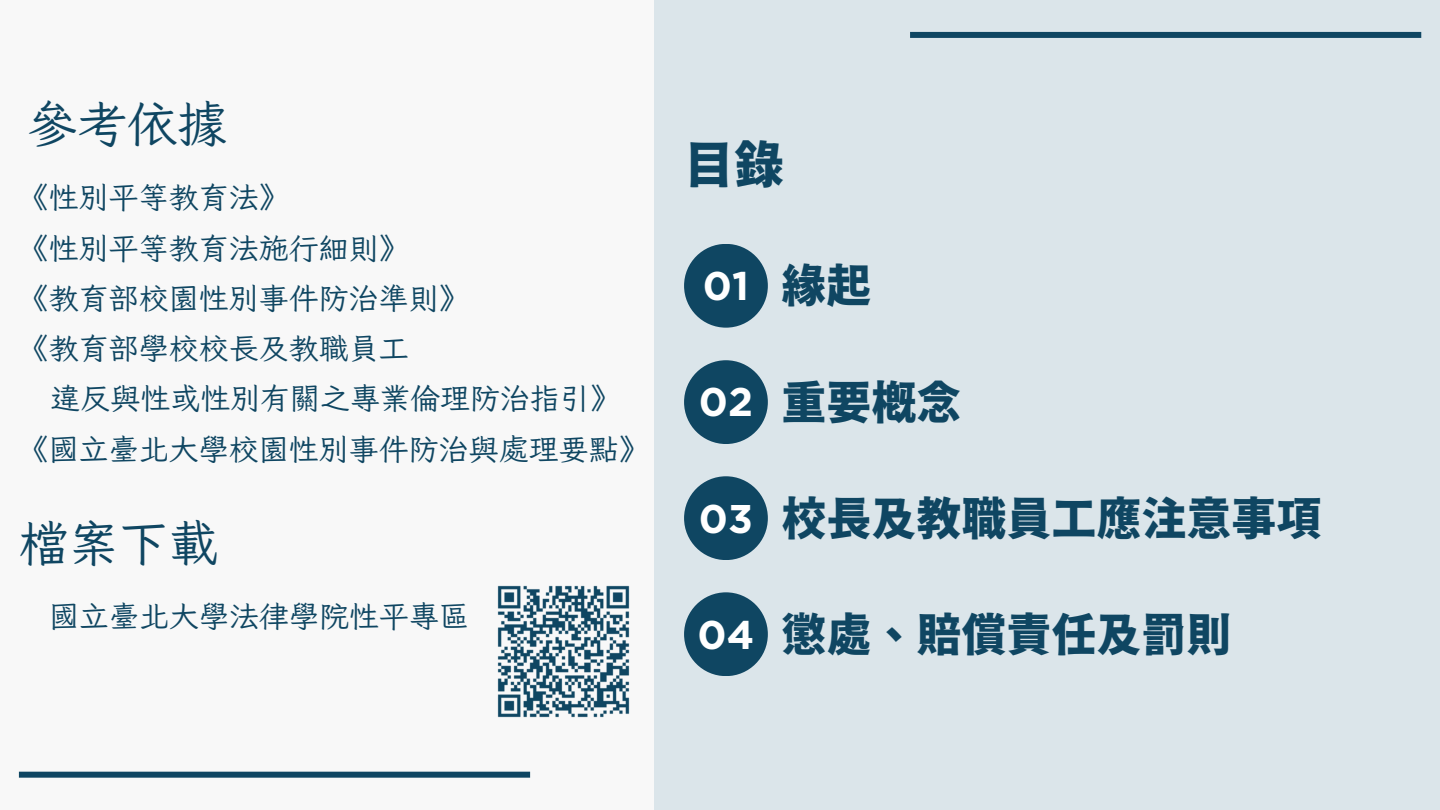
<style>
.page{position:relative;width:1440px;height:810px;background:#f8f8f8}
.page>*{position:absolute;margin:0;border:0;box-sizing:border-box;transform-origin:0 0}
.t1{font:50px "Iansui 094";color:#0f4662}
.t2{font:50px "Gen Seki Gothic TW H";color:#0f4662}
.t3{font:45px "Gen Seki Gothic TW H";color:#0f4662}
.t4{font:700 40px "Gotham";color:#fff}
.t5{font:30px "Iansui 094";color:#0f4662}
</style>
<div class="page">
<div style="left:655px;top:0;width:785px;height:810px;background:#dbe5ea"></div>
<div style="left:19px;top:772px;width:511px;height:6px;background:#0f4662"></div>
<div style="left:910px;top:32px;width:511px;height:6px;background:#0f4662"></div>
<div style="left:684px;top:244px;width:84px;height:84px;background:#0f4662;border-radius:50%"></div>
<div style="left:684px;top:360px;width:84px;height:84px;background:#0f4662;border-radius:50%"></div>
<div style="left:684px;top:476px;width:84px;height:84px;background:#0f4662;border-radius:50%"></div>
<div style="left:684px;top:592px;width:84px;height:84px;background:#0f4662;border-radius:50%"></div>
<img style="left:497px;top:585px;width:132px;height:132px">
<h1 class="t1" style="left:27px;top:98px;width:201px">參考依據</h1>
<p class="t5" style="left:19px;top:182px;width:271px">《性別平等教育法》</p>
<h3 class="t5" style="left:19px;top:232px;width:391px">《性別平等教育法施行細則》</h3>
<p class="t5" style="left:19px;top:282px;width:451px">《教育部校園性別事件防治準則》</p>
<h3 class="t5" style="left:19px;top:333px;width:391px">《教育部學校校長及教職員工</h3>
<p class="t5" style="left:50px;top:383px;width:571px">違反與性或性別有關之專業倫理防治指引》</p>
<h3 class="t5" style="left:19px;top:433px;width:631px">《國立臺北大學校園性別事件防治與處理要點》</h3>
<p class="t1" style="left:19px;top:517px;width:201px">檔案下載</p>
<h3 class="t5" style="left:49px;top:601px;width:421px">國立臺北大學法律學院性平專區</h3>
<p class="t2" style="left:684px;top:139px;width:101px">目錄</p>
<h2 class="t4" style="left:703px;top:262px;width:48px">01</h2>
<h2 class="t3" style="left:781px;top:263px;width:91px">緣起</h2>
<p class="t4" style="left:699px;top:378px;width:56px">02</p>
<p class="t3" style="left:781px;top:379px;width:181px">重要概念</p>
<p class="t4" style="left:699px;top:494px;width:56px">03</p>
<p class="t3" style="left:781px;top:495px;width:541px">校長及教職員工應注意事項</p>
<p class="t4" style="left:698px;top:610px;width:58px">04</p>
<p class="t3" style="left:781px;top:611px;width:451px">懲處、賠償責任及罰則</p>
</div>
